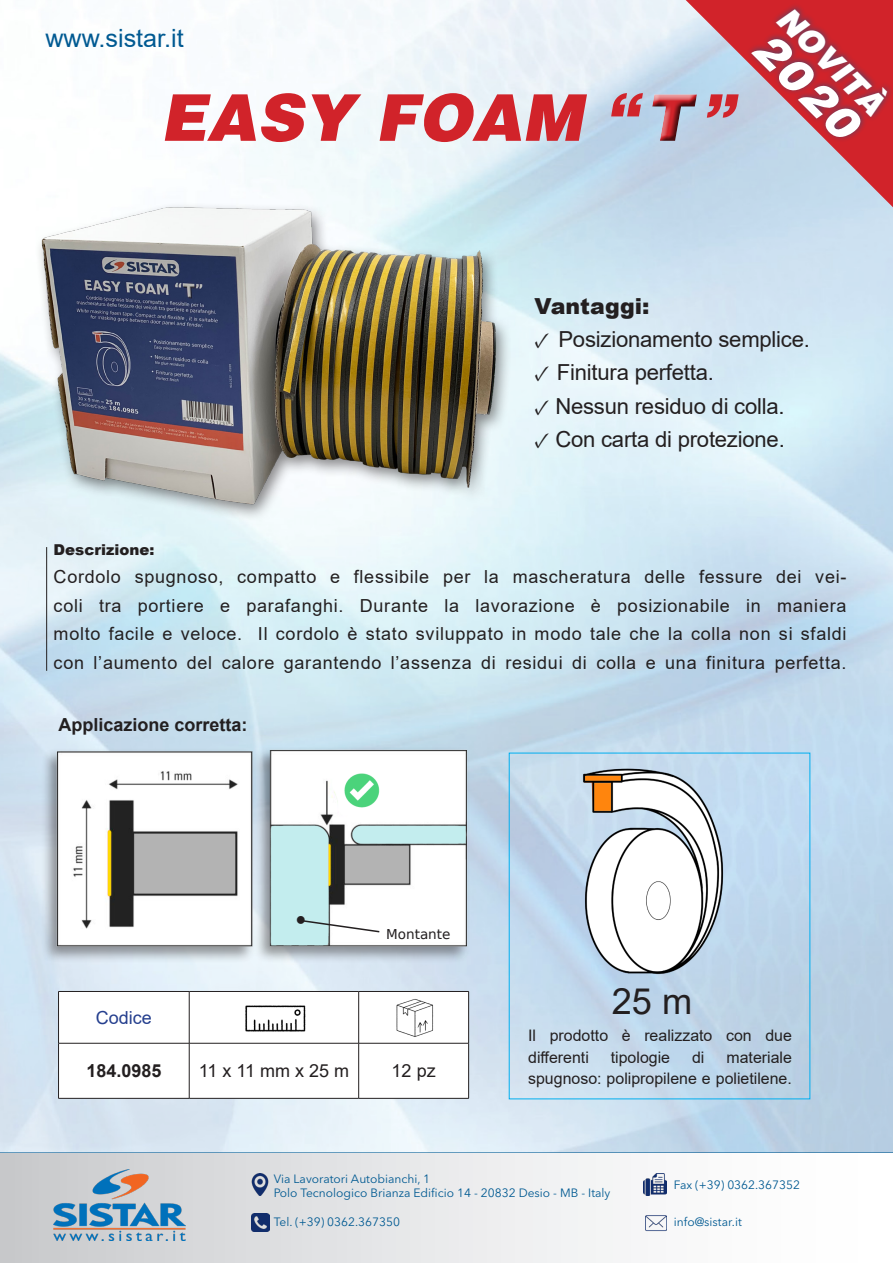
<style>
.page{position:relative;width:893px;height:1263px;background:#fff}
.page>*{position:absolute;margin:0;border:0;box-sizing:border-box;transform-origin:0 0}
.t1{font:italic 900 64.5px "Helvetica";color:#d1232a}
.t2{font:italic 900 44.85px "Helvetica";color:#fff}
.t3{font:36.15px "Arial";color:#231f20}
.t4{font:italic 900 31.65px "Helvetica";color:#fff}
.t5{font:25.2px "Arial";color:#015a92}
.t6{font:22.05px "Arial";letter-spacing:-.01em;color:#231f20}
.t7{font:900 22.05px "Arial";color:#231f20}
.t8{font:18px/28.5px "Arial";letter-spacing:.04em;color:#231f20}
.t9{font:700 18px "Arial";color:#231f20}
.t10{font:18px "Arial";color:#253f8e}
.t11{font:18px "Verdana";color:#231f20}
.t12{font:15.9px "Arial";color:#231f20}
.t13{font:900 15px "Arial";color:#231f20}
.t14{font:13.5px "DejaVu Sans";color:#231f20}
.t15{font:12px/14.4px "Avenir Next LT Pro";color:#015a92}
.s1{font-family:"Minion Pro"}
</style>
<div class="page">
<hr style="left:46px;top:547px;width:1px;height:124px;background:#231f20">
<svg style="left:686px;top:0;width:207px;height:207px;background:#bc7e8d"></svg>
<hr style="left:0;top:1152px;width:893px;height:2px;background:#015a92">
<div style="left:0;top:1153px;width:893px;height:110px;background:linear-gradient(to right,#caccce,#fff)"></div>
<img style="left:251px;top:1174px;width:19px;height:21px">
<img style="left:251px;top:1213px;width:18px;height:18px">
<img style="left:644px;top:1173px;width:22px;height:22px">
<img style="left:645px;top:1212px;width:21px;height:22px">
<img style="left:54px;top:1169px;width:131px;height:71px">
<div style="left:35px;top:201px;width:477px;height:321px;background:#231f20;opacity:.53"></div>
<img style="left:19px;top:192px;width:483px;height:330px">
<img style="left:574px;top:751px;width:162px;height:236px">
<svg style="left:59px;top:992px;width:409px;height:106px"></svg>
<hr style="left:58px;top:991px;width:131px;height:1px;background:#231f20">
<hr style="left:58px;top:992px;width:1px;height:51px;background:#231f20">
<hr style="left:189px;top:991px;width:170px;height:1px;background:#231f20">
<hr style="left:189px;top:992px;width:1px;height:51px;background:#231f20">
<hr style="left:359px;top:991px;width:110px;height:1px;background:#231f20">
<hr style="left:358px;top:992px;width:1px;height:51px;background:#231f20">
<hr style="left:468px;top:992px;width:1px;height:51px;background:#231f20">
<hr style="left:58px;top:1043px;width:131px;height:1px;background:#231f20">
<hr style="left:58px;top:1043px;width:1px;height:55px;background:#231f20">
<hr style="left:189px;top:1043px;width:170px;height:1px;background:#231f20">
<hr style="left:189px;top:1043px;width:1px;height:55px;background:#231f20">
<hr style="left:359px;top:1043px;width:110px;height:1px;background:#231f20">
<hr style="left:358px;top:1043px;width:1px;height:55px;background:#231f20">
<hr style="left:468px;top:1043px;width:1px;height:55px;background:#231f20">
<hr style="left:58px;top:1098px;width:131px;height:1px;background:#231f20">
<hr style="left:189px;top:1098px;width:170px;height:1px;background:#231f20">
<hr style="left:359px;top:1098px;width:110px;height:1px;background:#231f20">
<img style="left:387px;top:994px;width:49px;height:46px">
<img style="left:237px;top:997px;width:76px;height:38px">
<div style="left:41px;top:746px;width:429px;height:217px;background:#231f20;opacity:.46"></div>
<img style="left:53px;top:747px;width:416px;height:203px">
<div style="left:646px;top:88px;width:56px;height:57px;background:#b7d3eb"></div>
<div style="left:647px;top:90px;width:56px;height:58px;background:#231f20;opacity:.75"></div>
<svg style="left:301px;top:919px;width:80px;height:14px"></svg>
<p class="t5" style="left:45px;top:21px;width:140px">www.sistar.it</p>
<p class="t1" style="left:160px;top:75px;width:575px">EASY FOAM “ ”</p>
<h1 class="t1" style="left:644px;top:75px;width:48px">T</h1>
<p class="t4" style="left:797px;top:-2px;width:138px;rotate:45deg">NOVITÀ</p>
<p class="t2" style="left:781px;top:19px;width:130px;rotate:45deg">2020</p>
<p class="t7" style="left:535px;top:290px;width:117px">Vantaggi:</p>
<p class="t6" style="left:535px;top:324px;width:277px"><span class="s1">✓</span> Posizionamento semplice.</p>
<p class="t6" style="left:535px;top:358px;width:181px"><span class="s1">✓</span> Finitura perfetta.</p>
<p class="t6" style="left:535px;top:391px;width:252px"><span class="s1">✓</span> Nessun residuo di colla.</p>
<p class="t6" style="left:535px;top:424px;width:252px"><span class="s1">✓</span> Con carta di protezione.</p>
<p class="t13" style="left:54px;top:539px;width:102px">Descrizione:</p>
<p class="t8" style="left:54px;top:563px;width:794px">Cordolo spugnoso, compatto e flessibile per la mascheratura delle fessure dei vei&shy;coli tra portiere e parafanghi. Durante la lavorazione è posizionabile in maniera</p>
<p class="t8" style="left:54px;top:620px;width:794px">molto facile e veloce. Il cordolo è stato sviluppato in modo tale che la colla non si sfaldi con l’aumento del calore garantendo l’assenza di residui di colla e una finitura perfetta.</p>
<p class="t9" style="left:58px;top:711px;width:191px">Applicazione corretta:</p>
<p class="t10" style="left:96px;top:1005px;width:58px">Codice</p>
<p class="t11" style="left:296px;top:906px;width:12px">●</p>
<p class="t14" style="left:386px;top:923px;width:66px">Montante</p>
<p class="t9" style="left:86px;top:1058px;width:77px">184.0985</p>
<p class="t8" style="left:199px;top:1057px;width:152px">11 x 11 mm x 25 m</p>
<p class="t8" style="left:392px;top:1057px;width:46px">12 pz</p>
<p class="t3" style="left:612px;top:976px;width:82px">25 m</p>
<p class="t12" style="left:528px;top:1024px;width:265px">Il prodotto è realizzato con due</p>
<p class="t12" style="left:528px;top:1046px;width:62px">differenti</p>
<p class="t12" style="left:611px;top:1046px;width:61px">tipologie</p>
<p class="t12" style="left:692px;top:1046px;width:14px">di</p>
<p class="t12" style="left:726px;top:1046px;width:67px">materiale</p>
<p class="t12" style="left:528px;top:1068px;width:265px">spugnoso: polipropilene e polietilene.</p>
<p class="t15" style="left:274px;top:1171px;width:338px">Via Lavoratori Autobianchi, 1<br>Polo Tecnologico Brianza Edificio 14 - 20832 Desio - MB - Italy</p>
<p class="t15" style="left:274px;top:1214px;width:128px">Tel. (+39) 0362.367350</p>
<p class="t15" style="left:674px;top:1178px;width:128px">Fax (+39) 0362.367352</p>
<p class="t15" style="left:674px;top:1215px;width:69px">info@sistar.it</p>
</div>
